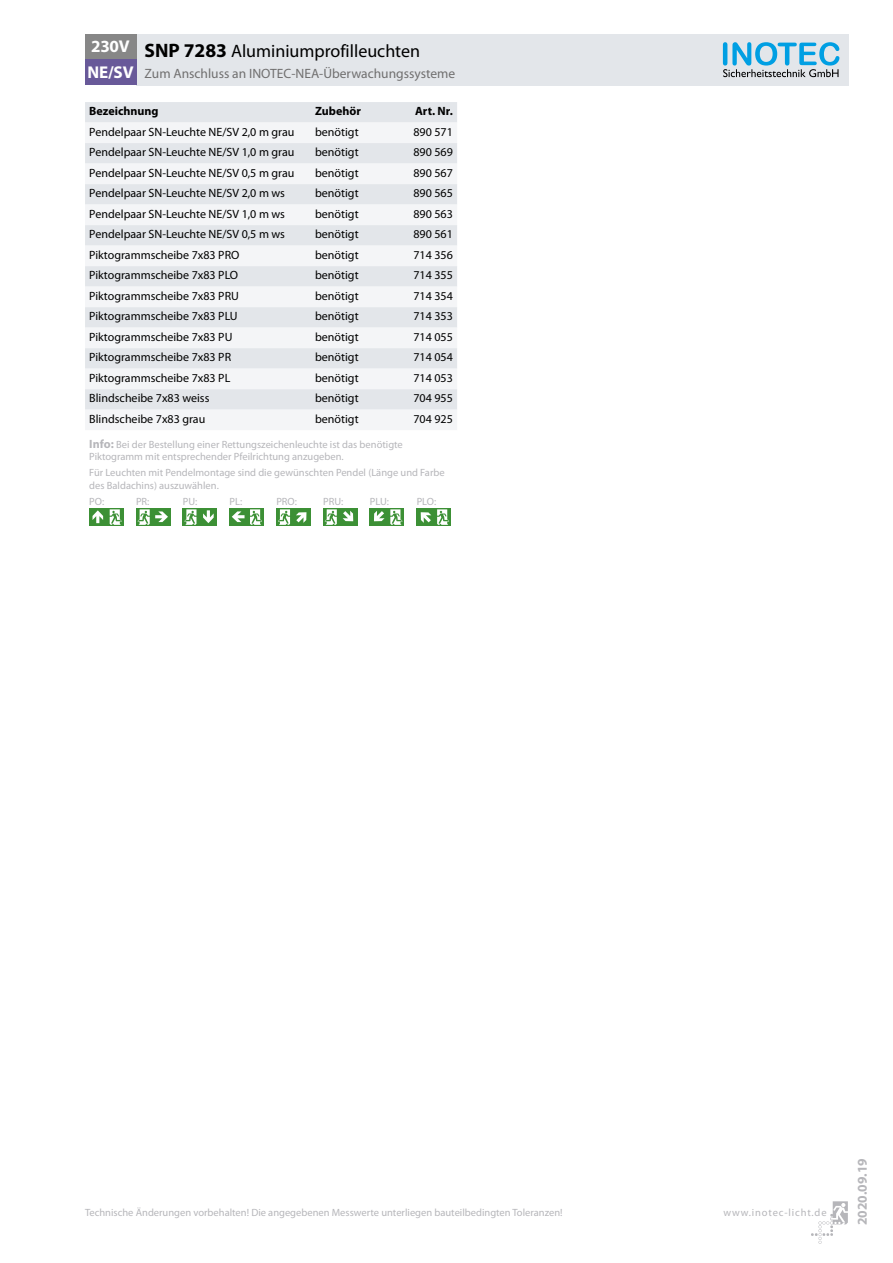
<style>
.page{position:relative;width:893px;height:1263px;background:#fff}
.page>*{position:absolute;margin:0;border:0;box-sizing:border-box;transform-origin:0 0}
.t1{font:18px "Myriad Pro";color:#000}
.t2{font:700 17.1px/25.5px "Myriad Pro";letter-spacing:-.01em;color:#fff}
.t3{font:13.5px "Myriad Pro";color:#706f6f}
.t4{font:700 13.5px "Myriad Pro";color:#b6b6ba}
.t5{font:12px "Myriad Pro";color:#000}
.t6{font:700 12px "Myriad Pro";color:#000}
.t7{font:10.5px/12.6px "Myriad Pro";color:#b6b6ba}
.t8{font:10.5px "Myriad Pro";letter-spacing:.08em;color:#b6b6ba}
.s1{font-weight:700;font-size:19.5px}
.s2{font-weight:700;font-size:12px}
</style>
<div class="page">
<svg style="left:811px;top:1201px;width:37px;height:43px"></svg>
<div style="left:85px;top:102px;width:372px;height:21px;background:#e3e6ea"></div>
<svg style="left:85px;top:123px;width:372px;height:307px;fill:#f4f5f7"></svg>
<svg style="left:106px;top:508px;width:17px;height:17px"></svg>
<svg style="left:110px;top:509px;width:12px;height:16px"></svg>
<div style="left:89px;top:508px;width:17px;height:17px;background:#3c9035"></div>
<svg style="left:93px;top:510px;width:10px;height:13px"></svg>
<div style="left:136px;top:508px;width:17px;height:17px;background:#3c9035"></div>
<div style="left:153px;top:508px;width:17px;height:17px;background:#3c9035"></div>
<svg style="left:138px;top:509px;width:30px;height:16px"></svg>
<svg style="left:183px;top:508px;width:17px;height:17px"></svg>
<svg style="left:184px;top:509px;width:12px;height:16px"></svg>
<div style="left:200px;top:508px;width:17px;height:17px;background:#3c9035"></div>
<svg style="left:203px;top:510px;width:11px;height:13px"></svg>
<div style="left:230px;top:508px;width:17px;height:17px;background:#3c9035"></div>
<div style="left:247px;top:508px;width:17px;height:17px;background:#3c9035"></div>
<svg style="left:232px;top:509px;width:30px;height:16px"></svg>
<div style="left:276px;top:508px;width:17px;height:17px;background:#3c9035"></div>
<svg style="left:278px;top:509px;width:12px;height:16px"></svg>
<div style="left:293px;top:508px;width:17px;height:17px;background:#3c9035"></div>
<svg style="left:296px;top:512px;width:10px;height:11px"></svg>
<div style="left:323px;top:508px;width:17px;height:17px;background:#3c9035"></div>
<svg style="left:325px;top:509px;width:12px;height:16px"></svg>
<div style="left:340px;top:508px;width:17px;height:17px;background:#3c9035"></div>
<svg style="left:343px;top:511px;width:10px;height:10px"></svg>
<div style="left:387px;top:508px;width:17px;height:17px;background:#3c9035"></div>
<div style="left:370px;top:508px;width:17px;height:17px;background:#3c9035"></div>
<svg style="left:374px;top:509px;width:28px;height:16px"></svg>
<div style="left:434px;top:508px;width:17px;height:17px;background:#3c9035"></div>
<svg style="left:437px;top:509px;width:12px;height:16px"></svg>
<div style="left:417px;top:508px;width:17px;height:17px;background:#3c9035"></div>
<svg style="left:421px;top:512px;width:10px;height:11px"></svg>
<div style="left:136px;top:34px;width:712px;height:51px;background:#e3e6ea"></div>
<div style="left:85px;top:34px;width:51px;height:26px;background:#878787"></div>
<div style="left:85px;top:60px;width:51px;height:25px;background:#685999"></div>
<svg style="left:723px;top:42px;width:116px;height:35px"></svg>
<h2 class="t2" style="left:88px;top:33px;width:48px">230V<br>NE/SV</h2>
<h1 class="t1" style="left:145px;top:40px;width:277px"><span class="s1">SNP 7283</span> Aluminiumprofilleuchten</h1>
<p class="t3" style="left:145px;top:65px;width:312px">Zum Anschluss an INOTEC-NEA-Überwachungssysteme</p>
<p class="t6" style="left:89px;top:103px;width:71px">Bezeichnung</p>
<p class="t6" style="left:315px;top:103px;width:47px">Zubehör</p>
<p class="t6" style="left:415px;top:103px;width:39px">Art. Nr.</p>
<p class="t5" style="left:89px;top:124px;width:207px">Pendelpaar SN-Leuchte NE/SV 2,0 m grau</p>
<p class="t5" style="left:315px;top:124px;width:45px">benötigt</p>
<p class="t5" style="left:413px;top:124px;width:41px">890 571</p>
<p class="t5" style="left:89px;top:145px;width:207px">Pendelpaar SN-Leuchte NE/SV 1,0 m grau</p>
<p class="t5" style="left:315px;top:145px;width:45px">benötigt</p>
<p class="t5" style="left:413px;top:145px;width:41px">890 569</p>
<p class="t5" style="left:89px;top:165px;width:207px">Pendelpaar SN-Leuchte NE/SV 0,5 m grau</p>
<p class="t5" style="left:315px;top:165px;width:45px">benötigt</p>
<p class="t5" style="left:413px;top:165px;width:41px">890 567</p>
<p class="t5" style="left:89px;top:186px;width:197px">Pendelpaar SN-Leuchte NE/SV 2,0 m ws</p>
<p class="t5" style="left:315px;top:186px;width:45px">benötigt</p>
<p class="t5" style="left:413px;top:186px;width:41px">890 565</p>
<p class="t5" style="left:89px;top:206px;width:197px">Pendelpaar SN-Leuchte NE/SV 1,0 m ws</p>
<p class="t5" style="left:315px;top:206px;width:45px">benötigt</p>
<p class="t5" style="left:413px;top:206px;width:41px">890 563</p>
<p class="t5" style="left:89px;top:227px;width:197px">Pendelpaar SN-Leuchte NE/SV 0,5 m ws</p>
<p class="t5" style="left:315px;top:227px;width:45px">benötigt</p>
<p class="t5" style="left:413px;top:227px;width:41px">890 561</p>
<p class="t5" style="left:89px;top:247px;width:152px">Piktogrammscheibe 7x83 PRO</p>
<p class="t5" style="left:315px;top:247px;width:45px">benötigt</p>
<p class="t5" style="left:413px;top:247px;width:41px">714 356</p>
<p class="t5" style="left:89px;top:268px;width:150px">Piktogrammscheibe 7x83 PLO</p>
<p class="t5" style="left:315px;top:268px;width:45px">benötigt</p>
<p class="t5" style="left:413px;top:268px;width:41px">714 355</p>
<p class="t5" style="left:89px;top:288px;width:151px">Piktogrammscheibe 7x83 PRU</p>
<p class="t5" style="left:315px;top:288px;width:45px">benötigt</p>
<p class="t5" style="left:413px;top:288px;width:41px">714 354</p>
<p class="t5" style="left:89px;top:309px;width:150px">Piktogrammscheibe 7x83 PLU</p>
<p class="t5" style="left:315px;top:309px;width:45px">benötigt</p>
<p class="t5" style="left:413px;top:309px;width:41px">714 353</p>
<p class="t5" style="left:89px;top:329px;width:145px">Piktogrammscheibe 7x83 PU</p>
<p class="t5" style="left:315px;top:329px;width:45px">benötigt</p>
<p class="t5" style="left:413px;top:329px;width:41px">714 055</p>
<p class="t5" style="left:89px;top:350px;width:143px">Piktogrammscheibe 7x83 PR</p>
<p class="t5" style="left:315px;top:350px;width:45px">benötigt</p>
<p class="t5" style="left:413px;top:350px;width:41px">714 054</p>
<p class="t5" style="left:89px;top:370px;width:143px">Piktogrammscheibe 7x83 PL</p>
<p class="t5" style="left:315px;top:370px;width:45px">benötigt</p>
<p class="t5" style="left:413px;top:370px;width:41px">714 053</p>
<p class="t5" style="left:89px;top:391px;width:122px">Blindscheibe 7x83 weiss</p>
<p class="t5" style="left:315px;top:391px;width:45px">benötigt</p>
<p class="t5" style="left:413px;top:391px;width:41px">704 955</p>
<p class="t5" style="left:89px;top:411px;width:118px">Blindscheibe 7x83 grau</p>
<p class="t5" style="left:315px;top:411px;width:45px">benötigt</p>
<p class="t5" style="left:413px;top:411px;width:41px">704 925</p>
<p class="t7" style="left:89px;top:438px;width:315px"><span class="s2">Info:</span> Bei der Bestellung einer Rettungszeichenleuchte ist das benötigte<br>Piktogramm mit entsprechender Pfeilrichtung anzugeben.</p>
<p class="t7" style="left:89px;top:466px;width:357px">Für Leuchten mit Pendelmontage sind die gewünschten Pendel (Länge und Farbe des Baldachins) auszuwählen.</p>
<p class="t7" style="left:89px;top:495px;width:16px">PO:</p>
<p class="t7" style="left:136px;top:495px;width:15px">PR:</p>
<p class="t7" style="left:183px;top:495px;width:16px">PU:</p>
<p class="t7" style="left:230px;top:495px;width:14px">PL:</p>
<p class="t7" style="left:276px;top:495px;width:22px">PRO:</p>
<p class="t7" style="left:323px;top:495px;width:22px">PRU:</p>
<p class="t7" style="left:370px;top:495px;width:21px">PLU:</p>
<p class="t7" style="left:417px;top:495px;width:21px">PLO:</p>
<p class="t7" style="left:85px;top:1205px;width:479px">Technische Änderungen vorbehalten! Die angegebenen Messwerte unterliegen bauteilbedingten Toleranzen!</p>
<p class="t8" style="left:723px;top:1205px;width:105px">www.inotec-licht.de</p>
<p class="t4" style="left:854px;top:1225px;width:68px;rotate:-90deg">2020.09.19</p>
</div>
